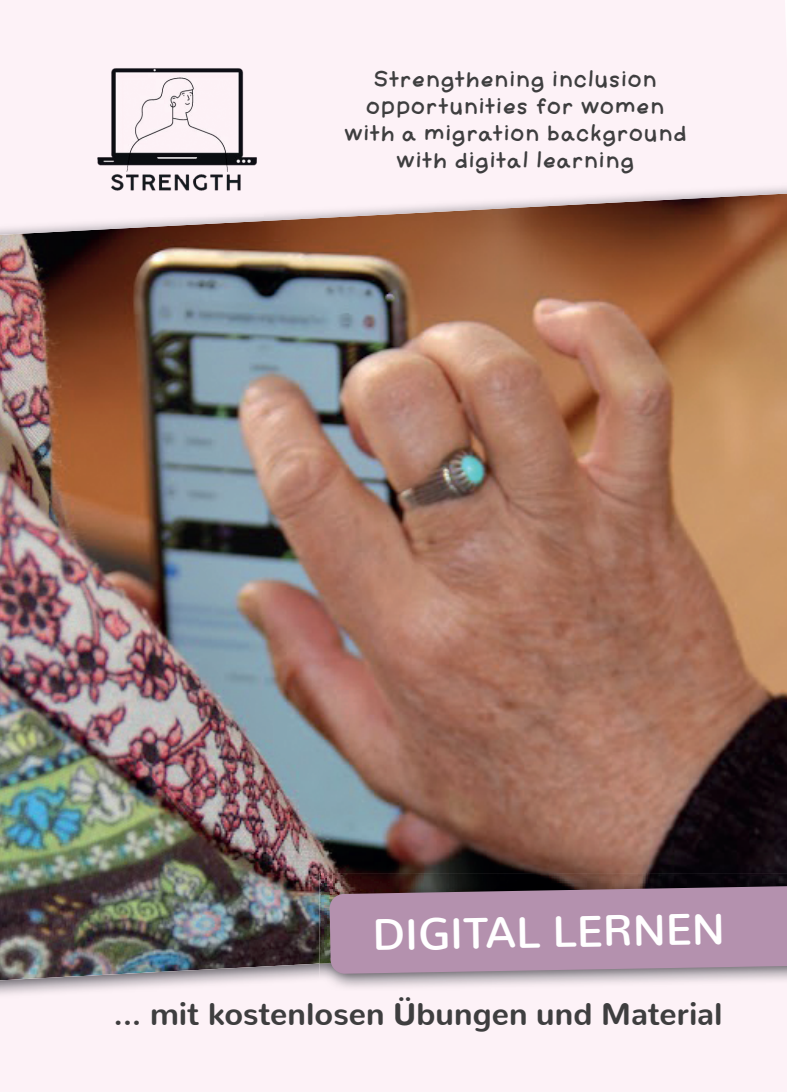
<style>
.page{position:relative;width:787px;height:1092px;background:#fff}
.page>*{position:absolute;margin:0;border:0;box-sizing:border-box;transform-origin:0 0}
.t1{font:600 43.75px "Nunito";color:#fff}
.t2{font:800 31.25px "Nunito";color:#3e3e3f}
.t3{font:22.5px/27px "Amateur Comic";color:#3e3e3f;text-align:center}
</style>
<div class="page">
<div style="left:0;top:0;width:787px;height:1091px;background:#fdf2f7"></div>
<img style="left:0;top:180px;width:787px;height:832px">
<img style="left:0;top:192px;width:787px;height:788px">
<img style="left:94px;top:41px;width:169px;height:175px">
<img style="left:319px;top:963px;width:468px;height:27px">
<img style="left:319px;top:873px;width:468px;height:90px">
<svg style="left:329px;top:883px;width:458px;height:90px;background:#a787a1"></svg>
<p class="t3" style="left:345px;top:67px;width:344px">Strengthening inclusion opportunities for women with a migration background with digital learning</p>
<h1 class="t1" style="left:372px;top:907px;width:354px;rotate:-1deg">DIGITAL LERNEN</h1>
<h2 class="t2" style="left:114px;top:994px;width:610px">... mit kostenlosen Übungen und Material</h2>
</div>
